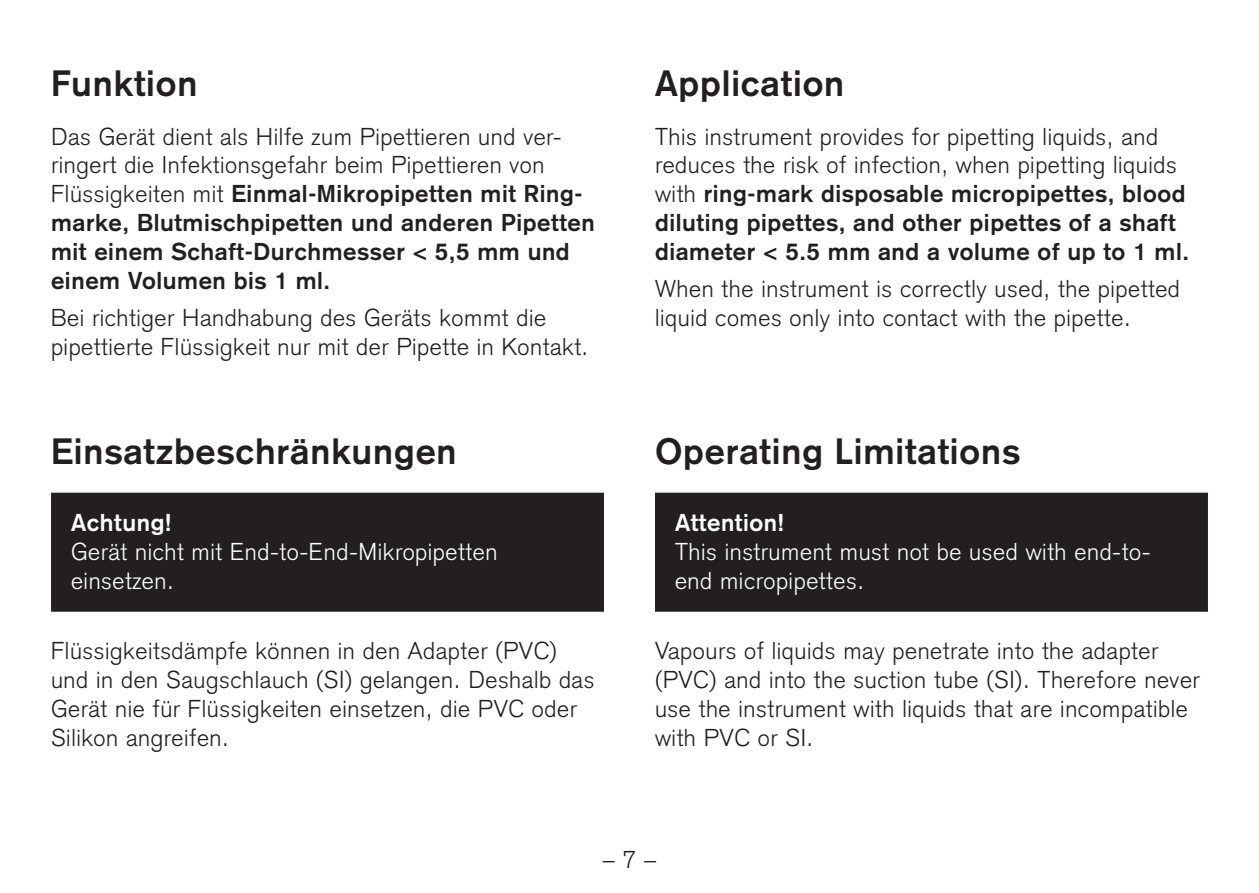
<style>
.page{position:relative;width:1259px;height:893px;background:#fff}
.page>*{position:absolute;margin:0;border:0;box-sizing:border-box;transform-origin:0 0}
.t1{font:700 36px "Akzidenz Grotesk";letter-spacing:.025em;color:#231f20}
.t2{font:300 24px/28.8px "Akzidenz Grotesk";letter-spacing:.025em;color:#231f20}
.t3{font:700 24px/28.8px "Akzidenz Grotesk";letter-spacing:.025em;color:#231f20}
.t4{font:300 24px/28.8px "Akzidenz Grotesk";letter-spacing:.025em;color:#fff}
.t5{font:700 24px "Akzidenz Grotesk";letter-spacing:.025em;color:#fff}
.s1{font-weight:300}
</style>
<div class="page">
<div style="left:656px;top:494px;width:550px;height:116px;background:#231f20"></div>
<div style="left:655px;top:493px;width:553px;height:119px;border:3px solid #231f20"></div>
<div style="left:53px;top:494px;width:549px;height:116px;background:#231f20"></div>
<div style="left:51px;top:493px;width:553px;height:119px;border:3px solid #231f20"></div>
<h1 class="t1" style="left:51px;top:62px;width:148px">Funktion</h1>
<h1 class="t1" style="left:655px;top:62px;width:191px">Application</h1>
<p class="t3" style="left:51px;top:122px;width:545px"><span class="s1">Das Gerät dient als Hilfe zum Pipettieren und ver&shy;ringert die Infektionsgefahr beim Pipettieren von Flüssigkeiten mit</span> Einmal-Mikropipetten mit Ring&shy;marke, Blutmischpipetten und anderen Pipetten mit einem Schaft-Durchmesser &lt; 5,5 mm und einem Volumen bis 1 ml.</p>
<p class="t2" style="left:51px;top:303px;width:539px">Bei richtiger Handhabung des Geräts kommt die pipettierte Flüssigkeit nur mit der Pipette in Kontakt.</p>
<p class="t3" style="left:655px;top:122px;width:535px"><span class="s1">This instrument provides for pipetting liquids, and reduces the risk of infection, when pipetting liquids with</span> ring-mark disposable micropipettes, blood diluting pipettes, and other pipettes of a shaft diameter &lt; 5.5 mm and a volume of up to 1 ml.</p>
<p class="t2" style="left:655px;top:274px;width:526px">When the instrument is correctly used, the pipetted liquid comes only into contact with the pipette.</p>
<h1 class="t1" style="left:51px;top:430px;width:407px">Einsatzbeschränkungen</h1>
<h1 class="t1" style="left:655px;top:430px;width:366px">Operating Limitations</h1>
<p class="t5" style="left:71px;top:509px;width:102px">Achtung!</p>
<p class="t4" style="left:71px;top:537px;width:428px">Gerät nicht mit End-to-End-Mikropipetten einsetzen.</p>
<p class="t5" style="left:675px;top:509px;width:111px">Attention!</p>
<p class="t4" style="left:675px;top:537px;width:477px">This instrument must not be used with end-to&shy;end micropipettes.</p>
<p class="t2" style="left:51px;top:637px;width:545px">Flüssigkeitsdämpfe können in den Adapter (PVC) und in den Saugschlauch (SI) gelangen. Deshalb das Gerät nie für Flüssigkeiten einsetzen, die PVC oder Silikon angreifen.</p>
<p class="t2" style="left:655px;top:637px;width:546px">Vapours of liquids may penetrate into the adapter (PVC) and into the suction tube (SI). Therefore never use the instrument with liquids that are incompatible with PVC or SI.</p>
<p class="t2" style="left:603px;top:845px;width:55px">– 7 –</p>
</div>
